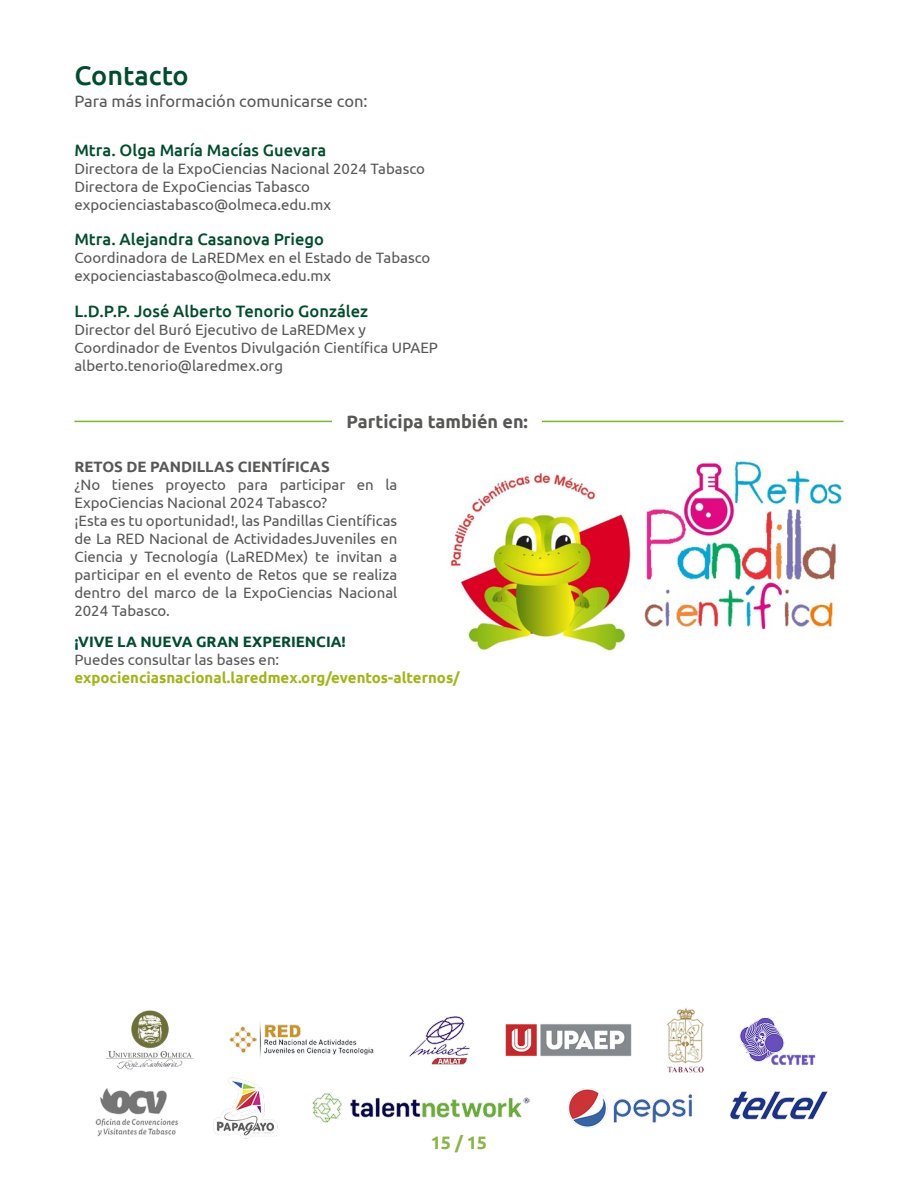
<style>
.page{position:relative;width:918px;height:1188px;background:#fff}
.page>*{position:absolute;margin:0;border:0;box-sizing:border-box;transform-origin:0 0}
.t1{font:500 27px "Ubuntu";color:#004c2d}
.t2{font:700 18px "Ubuntu";color:#575756}
.t3{font:700 18px "Ubuntu";color:#8ab444}
.t4{font:500 16.5px "Ubuntu";color:#004c2d}
.t5{font:16.5px "Ubuntu";color:#575756}
.t6{font:15px/18px "Ubuntu";color:#575756}
.t7{font:700 15px "Ubuntu";color:#a3b41c}
.t8{font:700 15px "Ubuntu";color:#014c2e}
.t9{font:700 15px "Ubuntu";color:#575756}
</style>
<div class="page">
<img style="left:95px;top:1008px;width:733px;height:131px">
<img style="left:450px;top:460px;width:393px;height:192px">
<hr style="left:74px;top:421px;width:770px;height:1px;background:#7ab729">
<div style="left:333px;top:405px;width:209px;height:33px;background:#fff"></div>
<h1 class="t1" style="left:74px;top:58px;width:116px">Contacto</h1>
<p class="t5" style="left:74px;top:92px;width:295px">Para más información comunicarse con:</p>
<p class="t4" style="left:74px;top:139px;width:253px">Mtra. Olga María Macías Guevara</p>
<p class="t6" style="left:74px;top:159px;width:352px">Directora de la ExpoCiencias Nacional 2024 Tabasco<br>Directora de ExpoCiencias Tabasco expocienciastabasco@olmeca.edu.mx</p>
<p class="t4" style="left:74px;top:228px;width:251px">Mtra. Alejandra Casanova Priego</p>
<p class="t6" style="left:74px;top:248px;width:357px">Coordinadora de LaREDMex en el Estado de Tabasco expocienciastabasco@olmeca.edu.mx</p>
<p class="t4" style="left:74px;top:300px;width:295px">L.D.P.P. José Alberto Tenorio González</p>
<p class="t6" style="left:74px;top:320px;width:365px">Director del Buró Ejecutivo de LaREDMex y<br>Coordinador de Eventos Divulgación Científica UPAEP alberto.tenorio@laredmex.org</p>
<p class="t2" style="left:347px;top:411px;width:183px">Participa también en:</p>
<p class="t9" style="left:74px;top:457px;width:257px">RETOS DE PANDILLAS CIENTÍFICAS</p>
<p class="t6" style="left:74px;top:475px;width:324px">¿No tienes proyecto para participar en la ExpoCiencias Nacional 2024 Tabasco?<br>¡Esta es tu oportunidad!, las Pandillas Científicas de La RED Nacional de ActividadesJuveniles en Ciencia y Tecnología (LaREDMex) te invitan a participar en el evento de Retos que se realiza dentro del marco de la ExpoCiencias Nacional 2024 Tabasco.</p>
<p class="t8" style="left:74px;top:632px;width:273px">¡VIVE LA NUEVA GRAN EXPERIENCIA!</p>
<p class="t6" style="left:74px;top:650px;width:206px">Puedes consultar las bases en:</p>
<p class="t7" style="left:74px;top:668px;width:387px">expocienciasnacional.laredmex.org/eventos-alternos/</p>
<p class="t3" style="left:431px;top:1132px;width:58px">15 / 15</p>
</div>
